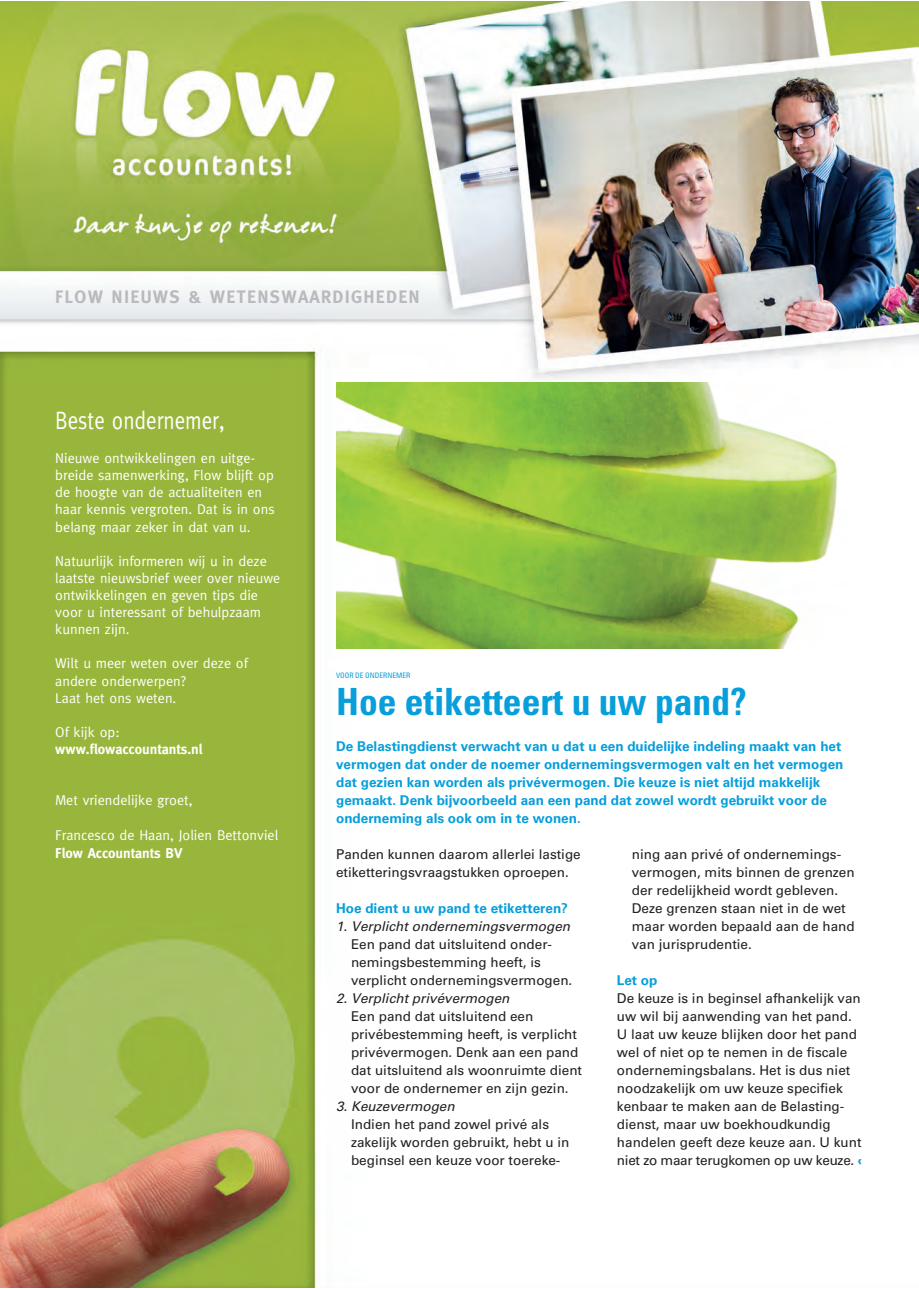
<style>
.page{position:relative;width:919px;height:1289px;background:#fff}
.page>*{position:absolute;margin:0;border:0;box-sizing:border-box;transform-origin:0 0}
.t1{font:700 condensed 37.5px "Univers LT Std";color:#069edb}
.t2{font:25.2px "Meta";color:#fff;scale:.83 1}
.t3{font:700 18px "Meta";letter-spacing:.07em;color:#b9babd}
.t4{font:14.25px/17.1px "Meta";color:#fff}
.t5{font:700 14.25px "Meta";color:#fff}
.t6{font:13.5px/18px "Univers LT Std";color:#231f20}
.t7{font:700 13.5px/18px "Univers LT Std";color:#069edb}
.t8{font:italic 13.5px "Univers LT Std";color:#231f20}
.t9{font:13.5px "Univers LT Std";letter-spacing:-.02em;color:#231f20}
.t10{font:condensed 7.5px "Univers LT Std";color:#069edb}
.s1{font-family:"Zurich BT";font-weight:700;color:#069edb}
</style>
<div class="page">
<img style="left:0;top:2px;width:918px;height:1285px">
<img style="left:336px;top:383px;width:527px;height:265px">
<div style="left:330px;top:659px;width:103px;height:11px;background:#fff"></div>
<p class="t3" style="left:55px;top:287px;width:366px">FLOW NIEUWS &amp; WETENSWAARDIGHEDEN</p>
<p class="t2" style="left:55px;top:405px;width:205px">Beste ondernemer,</p>
<p class="t4" style="left:55px;top:449px;width:221px">Nieuwe ontwikkelingen en uitge&shy;breide samenwerking, Flow blijft op de hoogte van de actualiteiten en haar kennis vergroten. Dat is in ons belang maar zeker in dat van u.</p>
<p class="t4" style="left:55px;top:552px;width:226px">Natuurlijk informeren wij u in deze laatste nieuwsbrief weer over nieuwe ontwikkelingen en geven tips die voor u interessant of behulpzaam kunnen zijn.</p>
<p class="t4" style="left:55px;top:654px;width:194px">Wilt u meer weten over deze of andere onderwerpen?<br>Laat het ons weten.</p>
<p class="t4" style="left:55px;top:723px;width:66px">Of kijk op:</p>
<p class="t5" style="left:55px;top:740px;width:149px">www.flowaccountants.nl</p>
<p class="t4" style="left:55px;top:791px;width:139px">Met vriendelijke groet,</p>
<p class="t4" style="left:55px;top:826px;width:224px">Francesco de Haan, Jolien Bettonviel</p>
<p class="t5" style="left:55px;top:844px;width:129px">Flow Accountants BV</p>
<p class="t10" style="left:336px;top:670px;width:76px">VOOR DE ONDERNEMER</p>
<p class="t1" style="left:336px;top:678px;width:412px">Hoe etiketteert u uw pand?</p>
<p class="t7" style="left:336px;top:737px;width:509px">De Belastingdienst verwacht van u dat u een duidelijke indeling maakt van het vermogen dat onder de noemer ondernemingsvermogen valt en het vermogen dat gezien kan worden als privévermogen. Die keuze is niet altijd makkelijk gemaakt. Denk bijvoorbeeld aan een pand dat zowel wordt gebruikt voor de onderneming als ook om in te wonen.</p>
<p class="t6" style="left:336px;top:845px;width:246px">Panden kunnen daarom allerlei lastige etiketteringsvraagstukken oproepen.</p>
<p class="t7" style="left:336px;top:899px;width:233px">Hoe dient u uw pand te etiketteren?</p>
<p class="t8" style="left:336px;top:918px;width:235px">1. Verplicht ondernemingsvermogen</p>
<p class="t6" style="left:351px;top:935px;width:223px">Een pand dat uitsluitend onder&shy;nemingsbestemming heeft, is verplicht ondernemingsvermogen.</p>
<p class="t8" style="left:336px;top:990px;width:175px">2. Verplicht privévermogen</p>
<p class="t6" style="left:351px;top:1007px;width:233px">Een pand dat uitsluitend een privébestemming heeft, is verplicht privévermogen. Denk aan een pand dat uitsluitend als woonruimte dient voor de ondernemer en zijn gezin.</p>
<p class="t8" style="left:336px;top:1098px;width:120px">3. Keuzevermogen</p>
<p class="t6" style="left:351px;top:1115px;width:220px">Indien het pand zowel privé als zakelijk worden gebruikt, hebt u in beginsel een keuze voor toereke-</p>
<p class="t6" style="left:631px;top:845px;width:224px">ning aan privé of ondernemings&shy;vermogen, mits binnen de grenzen der redelijkheid wordt gebleven.<br>Deze grenzen staan niet in de wet maar worden bepaald aan de hand van jurisprudentie.</p>
<p class="t7" style="left:617px;top:971px;width:42px">Let op</p>
<p class="t6" style="left:617px;top:989px;width:246px">De keuze is in beginsel afhankelijk van uw wil bij aanwending van het pand.<br>U laat uw keuze blijken door het pand wel of niet op te nemen in de fiscale ondernemingsbalans. Het is dus niet noodzakelijk om uw keuze specifiek kenbaar te maken aan de Belasting&shy;dienst, maar uw boekhoudkundig handelen geeft deze keuze aan. U kunt</p>
<p class="t9" style="left:617px;top:1152px;width:247px">niet zo maar terugkomen op uw keuze. <span class="s1">‹</span></p>
</div>
